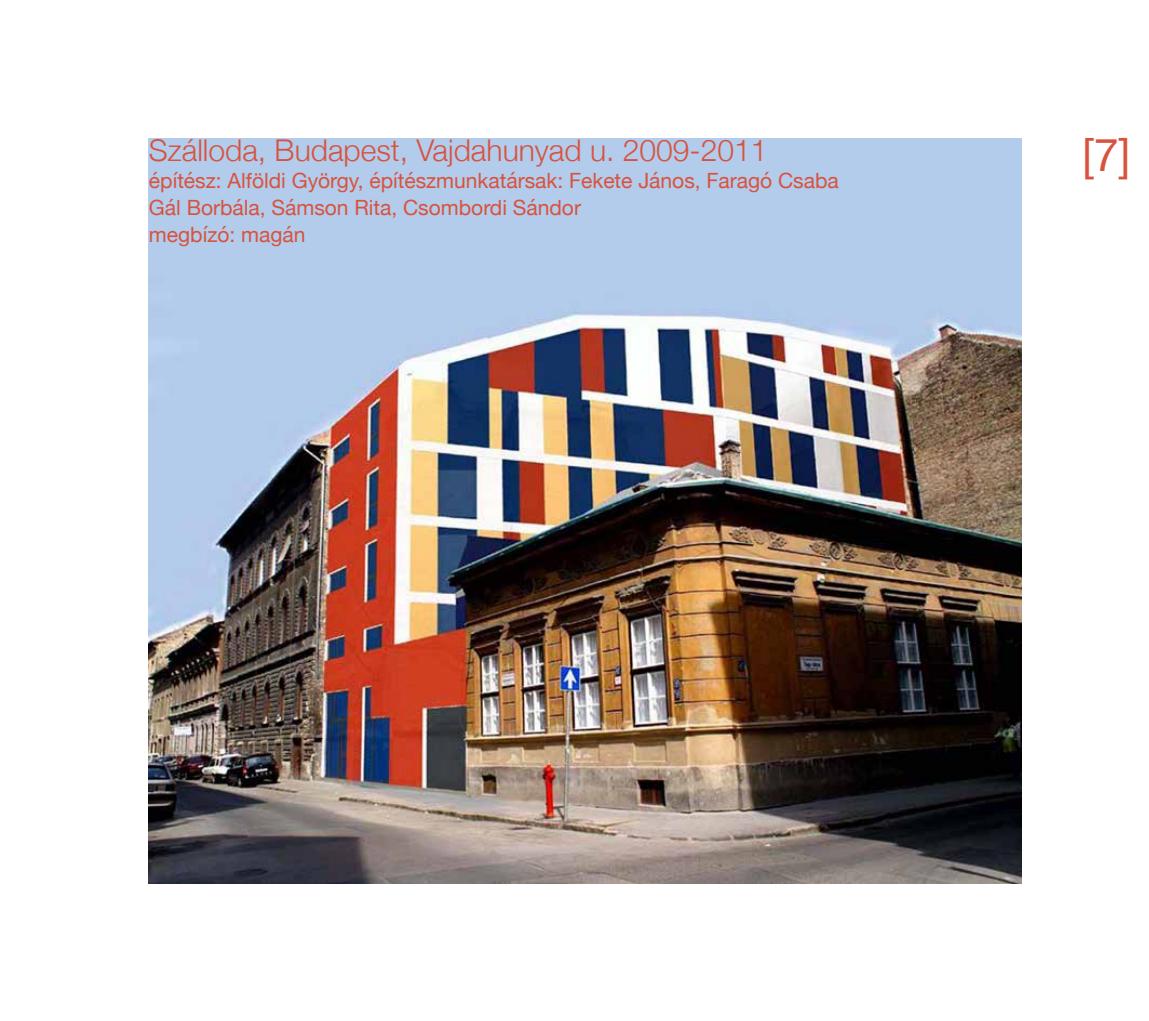
<style>
.page{position:relative;width:1149px;height:1021px;background:#fff}
.page>*{position:absolute;margin:0;border:0;box-sizing:border-box;transform-origin:0 0}
.t1{font:45px "Helvetica Neue";color:#d8523e}
.t2{font:300 30px "Helvetica Neue";color:#d8523e}
.t3{font:21px/27px "Helvetica Neue";color:#d8523e}
</style>
<div class="page">
<img style="left:149px;top:138px;width:871px;height:745px">
<h2 class="t2" style="left:149px;top:126px;width:620px">Szálloda, Budapest, Vajdahunyad u. 2009-2011</h2>
<p class="t3" style="left:149px;top:168px;width:691px">építész: Alföldi György, építészmunkatársak: Fekete János, Faragó Csaba<br>Gál Borbála, Sámson Rita, Csombordi Sándor<br>megbízó: magán</p>
<h1 class="t1" style="left:1081px;top:123px;width:50px">[7]</h1>
</div>
